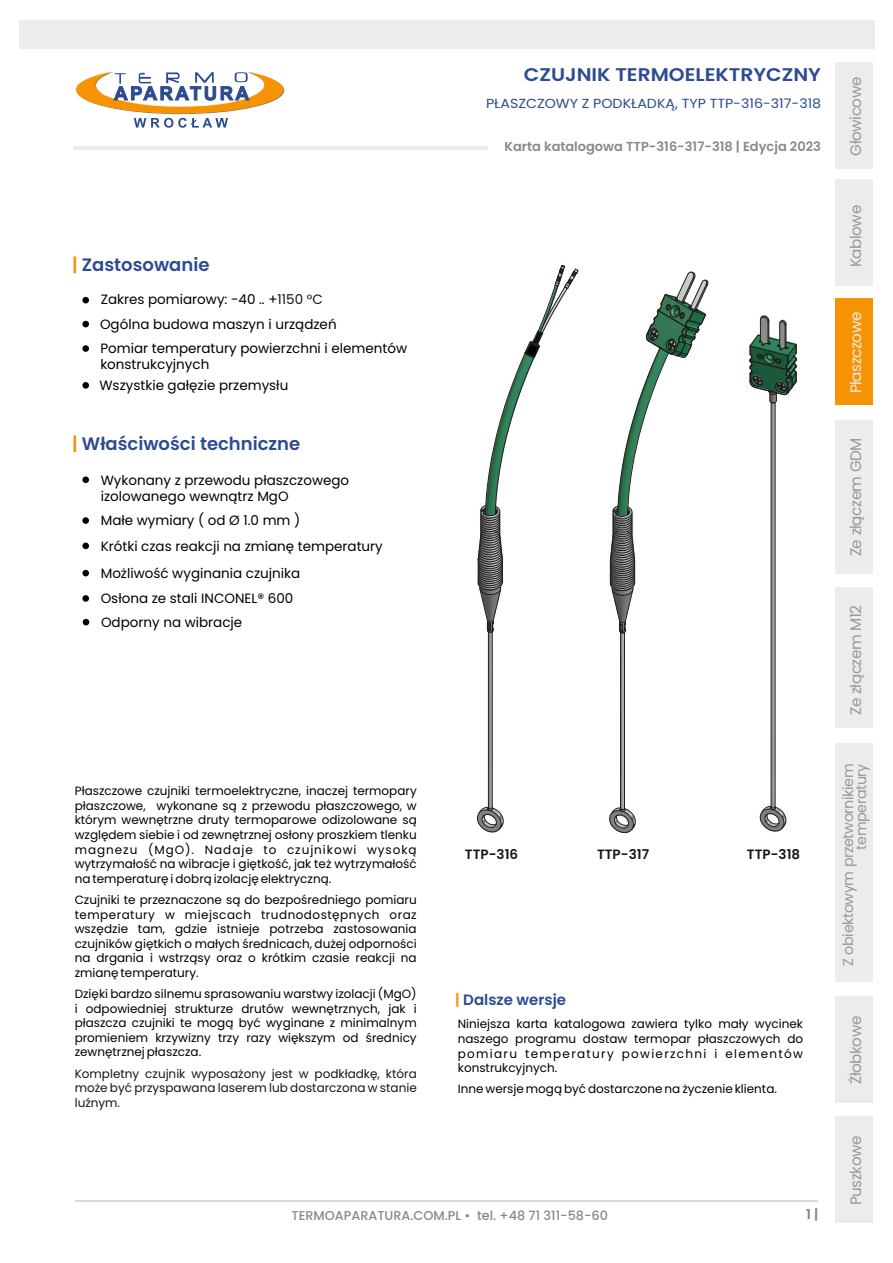
<style>
.page{position:relative;width:893px;height:1263px;background:#fff}
.page>*{position:absolute;margin:0;border:0;box-sizing:border-box;transform-origin:0 0}
.t1{font:600 18.3px "Poppins";color:#2c4b91;scale:1.1 1}
.t2{font:600 18px "Poppins";color:#2c4b91}
.t3{font:15.15px "Poppins";letter-spacing:-.03em;color:#989899}
.t4{font:15.15px "Poppins";letter-spacing:-.03em;color:#ececec}
.t5{font:600 15px "Poppins";color:#2c4b91}
.t6{font:14.4px/13.2px "Poppins";letter-spacing:-.03em;color:#989899;text-align:right}
.t7{font:13.5px/24.5px "Poppins";color:#000}
.t8{font:600 13.5px "Poppins";color:#151616}
.t9{font:600 13.5px "Poppins";color:#818281}
.t10{font:13.2px "Poppins";color:#2c4b91;scale:1.08 1}
.t11{font:600 13.05px "Poppins";color:#898989}
.t12{font:500 12.75px "Poppins";color:#898989}
.t13{font:12px/14.5px "Poppins";color:#000;text-align:justify}
.t14{font:12px/14.5px "Poppins";color:#151616;text-align:justify}
.s1{color:#f59303}
.s2{color:#151616}
</style>
<div class="page">
<hr style="left:620px;top:632px;width:1px;height:176px;background:#201f20">
<hr style="left:624px;top:632px;width:1px;height:176px;background:#201f20">
<svg style="left:609px;top:807px;width:27px;height:27px"></svg>
<svg style="left:609px;top:271px;width:100px;height:363px"></svg>
<img style="left:770px;top:404px;width:5px;height:373px">
<hr style="left:771px;top:402px;width:1px;height:405px;background:#201f20">
<hr style="left:775px;top:402px;width:1px;height:405px;background:#201f20">
<svg style="left:759px;top:777px;width:28px;height:55px"></svg>
<svg style="left:749px;top:315px;width:48px;height:89px"></svg>
<img style="left:476px;top:633px;width:16px;height:186px">
<hr style="left:488px;top:632px;width:1px;height:176px;background:#201f20">
<hr style="left:492px;top:632px;width:1px;height:176px;background:#201f20">
<svg style="left:477px;top:777px;width:27px;height:56px"></svg>
<svg style="left:477px;top:265px;width:102px;height:368px"></svg>
<svg style="left:75px;top:71px;width:209px;height:57px"></svg>
<hr style="left:74px;top:146px;width:414px;height:3px;background:#ececec">
<div style="left:835px;top:62px;width:38px;height:106px;background:#ececec"></div>
<div style="left:835px;top:180px;width:38px;height:106px;background:#ececec"></div>
<div style="left:835px;top:299px;width:38px;height:106px;background:#f59303"></div>
<div style="left:835px;top:420px;width:38px;height:153px;background:#ececec"></div>
<div style="left:835px;top:587px;width:38px;height:140px;background:#ececec"></div>
<div style="left:835px;top:743px;width:38px;height:239px;background:#ececec"></div>
<div style="left:835px;top:996px;width:38px;height:106px;background:#ececec"></div>
<div style="left:835px;top:1117px;width:38px;height:106px;background:#ececec"></div>
<div style="left:19px;top:20px;width:855px;height:29px;background:#ebecec"></div>
<hr style="left:75px;top:1200px;width:742px;height:2px;background:#d9d9da">
<div style="left:82px;top:382px;width:7px;height:7px;background:#000;border-radius:3px"></div>
<div style="left:82px;top:345px;width:7px;height:7px;background:#000;border-radius:3px"></div>
<div style="left:82px;top:321px;width:7px;height:6px;background:#000;border-radius:3px"></div>
<div style="left:82px;top:297px;width:7px;height:6px;background:#000;border-radius:3px"></div>
<div style="left:82px;top:476px;width:7px;height:7px;background:#000;border-radius:3px"></div>
<div style="left:82px;top:517px;width:7px;height:7px;background:#000;border-radius:3px"></div>
<div style="left:82px;top:543px;width:7px;height:6px;background:#000;border-radius:3px"></div>
<div style="left:82px;top:570px;width:7px;height:6px;background:#000;border-radius:3px"></div>
<div style="left:82px;top:595px;width:7px;height:7px;background:#000;border-radius:3px"></div>
<svg style="left:83px;top:619px;width:6px;height:6px"></svg>
<h2 class="t2" style="left:72px;top:252px;width:139px"><span class="s1">|</span> Zastosowanie</h2>
<p class="t7" style="left:100px;top:287px;width:309px">Zakres pomiarowy: -40 .. +<span class="s2">1150 °C<br></span>Ogólna budowa maszyn i urządzeń<br>Pomiar temperatury powierzchni i elementów</p>
<p class="t7" style="left:99px;top:354px;width:190px;line-height:20.5px">konstrukcyjnych<br>Wszystkie gałęzie przemysłu</p>
<h2 class="t2" style="left:72px;top:431px;width:230px"><span class="s1">|</span> Właściwości techniczne</h2>
<p class="t7" style="left:101px;top:472px;width:250px;line-height:16.4px">Wykonany z przewodu płaszczowego izolowanego wewnątrz MgO</p>
<p class="t7" style="left:101px;top:508px;width:284px;line-height:25.3px">Małe wymiary ( od Ø 1.0 mm )<br>Krótki czas reakcji na zmianę temperatury</p>
<p class="t7" style="left:101px;top:561px;width:201px;line-height:25.3px">Możliwość wyginania czujnika<br>Osłona ze stali INCONEL® 600</p>
<p class="t7" style="left:101px;top:610px;width:143px">Odporny na wibracje</p>
<h1 class="t1" style="left:524px;top:62px;width:272px">CZUJNIK TERMOELEKTRYCZNY</h1>
<p class="t10" style="left:486px;top:94px;width:312px">PŁASZCZOWY Z PODKŁADKĄ, TYP TTP-316-317-318</p>
<p class="t11" style="left:504px;top:138px;width:318px">Karta katalogowa TTP-316-317-318 | Edycja 2023</p>
<p class="t13" style="left:75px;top:784px;width:344px">Płaszczowe czujniki termoelektryczne, inaczej termopary płaszczowe, wykonane są z przewodu płaszczowego, w którym wewnętrzne druty termoparowe odizolowane są względem siebie i od zewnętrznej osłony proszkiem tlenku magnezu (MgO). Nadaje to czujnikowi wysoką wytrzymałość na wibracje i giętkość, jak też wytrzymałość na temperaturę i dobrą izolację elektryczną.</p>
<p class="t13" style="left:75px;top:892px;width:344px">Czujniki te przeznaczone są do bezpośredniego pomiaru temperatury w miejscach trudnodostępnych oraz wszędzie tam, gdzie istnieje potrzeba zastosowania czujników giętkich o małych średnicach, dużej odporności na drgania i wstrząsy oraz o krótkim czasie reakcji na zmianę temperatury.</p>
<p class="t13" style="left:75px;top:986px;width:344px">Dzięki bardzo silnemu sprasowaniu warstwy izolacji (MgO) i odpowiedniej strukturze drutów wewnętrznych, jak i płaszcza czujniki te mogą być wyginane z minimalnym promieniem krzywizny trzy razy większym od średnicy zewnętrznej płaszcza.</p>
<p class="t14" style="left:75px;top:1066px;width:344px">Kompletny czujnik wyposażony jest w podkładkę, która może być przyspawana laserem lub dostarczona w stanie luźnym.</p>
<p class="t8" style="left:465px;top:845px;width:55px">TTP-316</p>
<p class="t8" style="left:597px;top:845px;width:54px">TTP-317</p>
<p class="t8" style="left:747px;top:845px;width:55px">TTP-318</p>
<p class="t5" style="left:455px;top:989px;width:113px"><span class="s1">|</span> Dalsze wersje</p>
<p class="t13" style="left:458px;top:1017px;width:347px">Niniejsza karta katalogowa zawiera tylko mały wycinek naszego programu dostaw termopar płaszczowych do pomiaru temperatury powierzchni i elementów konstrukcyjnych.</p>
<p class="t13" style="left:458px;top:1082px;width:321px">Inne wersje mogą być dostarczone na życzenie klienta.</p>
<p class="t12" style="left:291px;top:1207px;width:318px">TERMOAPARATURA.COM.PL • tel. +48 71 311-58-60</p>
<p class="t9" style="left:806px;top:1205px;width:14px">1 |</p>
<p class="t3" style="left:845px;top:156px;width:80px;rotate:-90deg">Głowicowe</p>
<p class="t3" style="left:845px;top:267px;width:64px;rotate:-90deg">Kablowe</p>
<p class="t4" style="left:845px;top:393px;width:83px;rotate:-90deg">Płaszczowe</p>
<p class="t3" style="left:845px;top:556px;width:120px;rotate:-90deg">Ze złączem GDM</p>
<p class="t3" style="left:845px;top:715px;width:111px;rotate:-90deg">Ze złączem M12</p>
<p class="t6" style="left:841px;top:966px;width:204px;rotate:-90deg">Z obiektowym przetwornikiem temperatury</p>
<p class="t3" style="left:845px;top:1084px;width:70px;rotate:-90deg">Żłobkowe</p>
<p class="t3" style="left:845px;top:1205px;width:71px;rotate:-90deg">Puszkowe</p>
</div>
